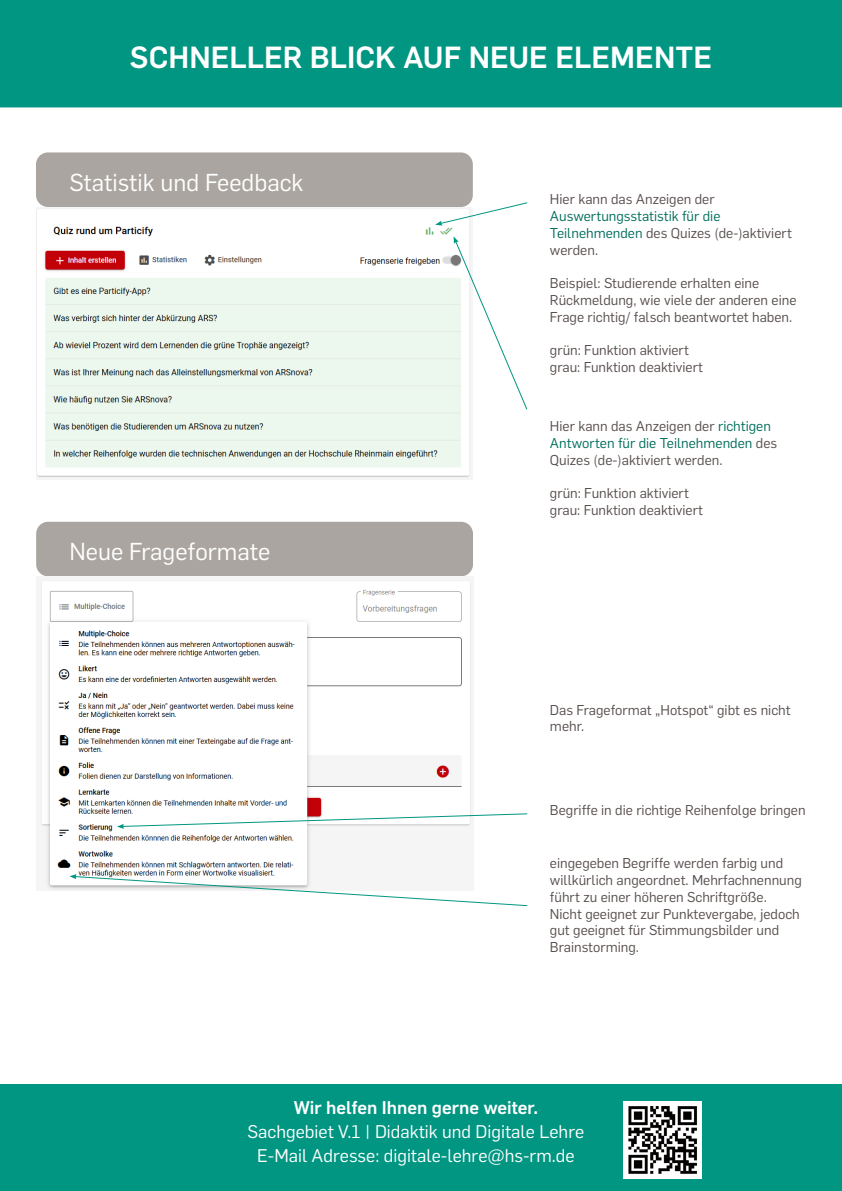
<style>
.page{position:relative;width:842px;height:1191px;background:#fff}
.page>*{position:absolute;margin:0;border:0;box-sizing:border-box;transform-origin:0 0}
.t1{font:500 30px "Flama";color:#fff}
.t2{font:24px "Flama";color:#fff}
.t3{font:18px "Flama";color:#fff}
.t4{font:500 18px "Flama";color:#fff}
.t5{font:14px/16.8px "Flama";color:#574e4c}
.s1{color:#006e5c}
</style>
<div class="page">
<div style="left:0;top:0;width:841px;height:107px;background:#009682"></div>
<div style="left:0;top:1084px;width:842px;height:107px;background:#009682"></div>
<div style="left:36px;top:152px;width:437px;height:55px;background:#aaa5a0;border-radius:12px"></div>
<div style="left:36px;top:522px;width:437px;height:54px;background:#aaa5a0;border-radius:12px"></div>
<img style="left:36px;top:208px;width:435px;height:270px">
<img style="left:40px;top:580px;width:432px;height:310px">
<svg style="left:117px;top:813px;width:411px;height:16px"></svg>
<svg style="left:435px;top:201px;width:93px;height:25px"></svg>
<svg style="left:454px;top:236px;width:74px;height:174px"></svg>
<svg style="left:69px;top:874px;width:459px;height:32px"></svg>
<img style="left:624px;top:1101px;width:77px;height:77px">
<p class="t1" style="left:130px;top:36px;width:584px">SCHNELLER BLICK AUF NEUE ELEMENTE</p>
<p class="t2" style="left:69px;top:166px;width:235px">Statistik und Feedback</p>
<p class="t2" style="left:69px;top:535px;width:202px">Neue Frageformate</p>
<p class="t5" style="left:550px;top:190px;width:243px">Hier kann das Anzeigen der<br><span class="s1">Auswertungsstatistik für die<br>Teilnehmenden</span> des Quizes (de-)aktiviert werden.</p>
<p class="t5" style="left:550px;top:274px;width:248px">Beispiel: Studierende erhalten eine<br>Rückmeldung, wie viele der anderen eine<br>Frage richtig/ falsch beantwortet haben.</p>
<p class="t5" style="left:550px;top:341px;width:141px">grün: Funktion aktiviert</p>
<p class="t5" style="left:550px;top:358px;width:155px">grau: Funktion deaktiviert</p>
<p class="t5" style="left:550px;top:417px;width:229px">Hier kann das Anzeigen der <span class="s1">richtigen<br>Antworten für die Teilnehmenden</span> des<br>Quizes (de-)aktiviert werden.</p>
<p class="t5" style="left:550px;top:484px;width:141px">grün: Funktion aktiviert</p>
<p class="t5" style="left:550px;top:501px;width:155px">grau: Funktion deaktiviert</p>
<p class="t5" style="left:550px;top:700px;width:242px">Das Frageformat „Hotspot“ gibt es nicht mehr.</p>
<p class="t5" style="left:550px;top:801px;width:257px">Begriffe in die richtige Reihenfolge bringen</p>
<p class="t5" style="left:550px;top:854px;width:253px">eingegeben Begriffe werden farbig und willkürlich angeordnet. Mehrfachnennung führt zu einer höheren Schriftgröße.</p>
<p class="t5" style="left:550px;top:904px;width:251px">Nicht geeignet zur Punktevergabe, jedoch gut geeignet für Stimmungsbilder und<br>Brainstorming.</p>
<p class="t4" style="left:294px;top:1095px;width:246px">Wir helfen Ihnen gerne weiter.</p>
<p class="t3" style="left:248px;top:1119px;width:338px">Sachgebiet V.1 | Didaktik und Digitale Lehre</p>
<p class="t3" style="left:257px;top:1143px;width:319px">E-Mail Adresse: digitale-lehre@hs-rm.de</p>
</div>
